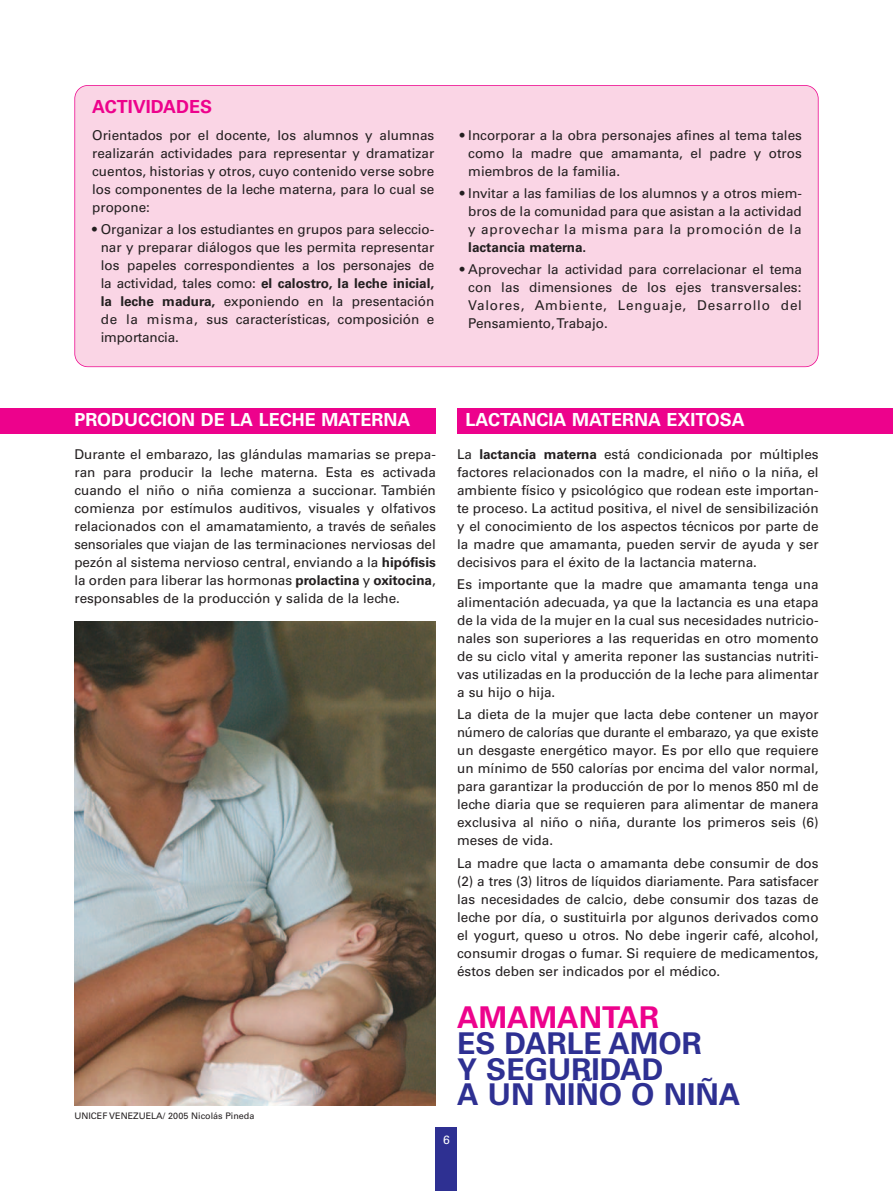
<style>
.page{position:relative;width:893px;height:1191px;background:#fff}
.page>*{position:absolute;margin:0;border:0;box-sizing:border-box;transform-origin:0 0}
.t1{font:700 30px/25.5px "Univers";color:#2e3092}
.t2{font:700 30px "Univers";color:#ed028c}
.t3{font:700 18px "Univers";color:#fff}
.t4{font:700 18px "Univers";color:#ed028c}
.t5{font:13.5px/18px "Univers";color:#231f20;text-align:justify}
.t6{font:700 13.5px "Univers";color:#231f20}
.t7{font:12px "Univers";color:#fff}
.t8{font:9px "Univers";color:#231f20}
.s1{font-weight:700}
</style>
<div class="page">
<div style="left:436px;top:1127px;width:21px;height:64px;background:#2e3092"></div>
<div style="left:75px;top:85px;width:743px;height:282px;background:#fad5e5;border-radius:13px"></div>
<div style="left:74px;top:85px;width:745px;height:282px;border:2px solid #ed028c;border-radius:14px"></div>
<div style="left:0;top:408px;width:436px;height:26px;background:#ed028c"></div>
<div style="left:457px;top:408px;width:436px;height:26px;background:#ed028c"></div>
<img style="left:74px;top:621px;width:362px;height:485px">
<h2 class="t4" style="left:92px;top:100px;width:121px">ACTIVIDADES</h2>
<p class="t5" style="left:92px;top:127px;width:344px">Orientados por el docente, los alumnos y alumnas realizarán actividades para representar y dramatizar cuentos, historias y otros, cuyo contenido verse sobre los componentes de la leche materna, para lo cual se propone:</p>
<p class="t5" style="left:101px;top:221px;width:335px;text-indent:-9px">• Organizar a los estudiantes en grupos para seleccio&shy;nar y preparar diálogos que les permita representar los papeles correspondientes a los personajes de la actividad, tales como: <span class="s1">el calostro, la leche inicial, la leche madura,</span> exponiendo en la presentación de la misma, sus características, composición e importancia.</p>
<p class="t5" style="left:468px;top:127px;width:335px;text-indent:-9px">• Incorporar a la obra personajes afines al tema tales como la madre que amamanta, el padre y otros miembros de la familia.</p>
<p class="t5" style="left:468px;top:185px;width:335px;text-indent:-9px">• Invitar a las familias de los alumnos y a otros miem&shy;bros de la comunidad para que asistan a la actividad y aprovechar la misma para la promoción de la</p>
<p class="t6" style="left:468px;top:242px;width:120px">lactancia materna.</p>
<p class="t5" style="left:468px;top:262px;width:335px;text-indent:-9px">• Aprovechar la actividad para correlacionar el tema con las dimensiones de los ejes transversales:<br>Valores, Ambiente, Lenguaje, Desarrollo del Pensamiento, Trabajo.</p>
<h2 class="t3" style="left:74px;top:413px;width:337px">PRODUCCION DE LA LECHE MATERNA</h2>
<h2 class="t3" style="left:466px;top:413px;width:281px">LACTANCIA MATERNA EXITOSA</h2>
<p class="t5" style="left:457px;top:446px;width:363px">La <span class="s1">lactancia materna</span> está condicionada por múltiples factores relacionados con la madre, el niño o la niña, el ambiente físico y psicológico que rodean este importan&shy;te proceso. La actitud positiva, el nivel de sensibilización y el conocimiento de los aspectos técnicos por parte de la madre que amamanta, pueden servir de ayuda y ser decisivos para el éxito de la lactancia materna.</p>
<p class="t5" style="left:457px;top:576px;width:363px">Es importante que la madre que amamanta tenga una alimentación adecuada, ya que la lactancia es una etapa de la vida de la mujer en la cual sus necesidades nutricio&shy;nales son superiores a las requeridas en otro momento de su ciclo vital y amerita reponer las sustancias nutriti&shy;vas utilizadas en la producción de la leche para alimentar a su hijo o hija.</p>
<p class="t5" style="left:457px;top:706px;width:363px">La dieta de la mujer que lacta debe contener un mayor número de calorías que durante el embarazo, ya que existe un desgaste energético mayor. Es por ello que requiere un mínimo de 550 calorías por encima del valor normal, para garantizar la producción de por lo menos 850 mI de leche diaria que se requieren para alimentar de manera exclusiva al niño o niña, durante los primeros seis (6) meses de vida.</p>
<p class="t5" style="left:457px;top:855px;width:363px">La madre que lacta o amamanta debe consumir de dos (2) a tres (3) litros de líquidos diariamente. Para satisfacer las necesidades de calcio, debe consumir dos tazas de leche por día, o sustituirla por algunos derivados como el yogurt, queso u otros. No debe ingerir café, alcohol, consumir drogas o fumar. Si requiere de medicamentos, éstos deben ser indicados por el médico.</p>
<h1 class="t2" style="left:457px;top:1007px;width:204px">AMAMANTAR</h1>
<h1 class="t1" style="left:457px;top:1033px;width:285px">ES DARLE AMOR<br>Y SEGURIDAD<br>A UN NIÑO O NIÑA</h1>
<p class="t8" style="left:74px;top:1112px;width:182px">UNICEF VENEZUELA/ 2005 Nicolás Pineda</p>
<p class="t5" style="left:74px;top:446px;width:363px">Durante el embarazo, las glándulas mamarias se prepa&shy;ran para producir la leche materna. Esta es activada cuando el niño o niña comienza a succionar. También comienza por estímulos auditivos, visuales y olfativos relacionados con el amamatamiento, a través de señales sensoriales que viajan de las terminaciones nerviosas del pezón al sistema nervioso central, enviando a la <span class="s1">hipófisis </span>la orden para liberar las hormonas <span class="s1">prolactina</span> y <span class="s1">oxitocina</span>, responsables de la producción y salida de la leche.</p>
<p class="t7" style="left:443px;top:1135px;width:8px">6</p>
</div>
